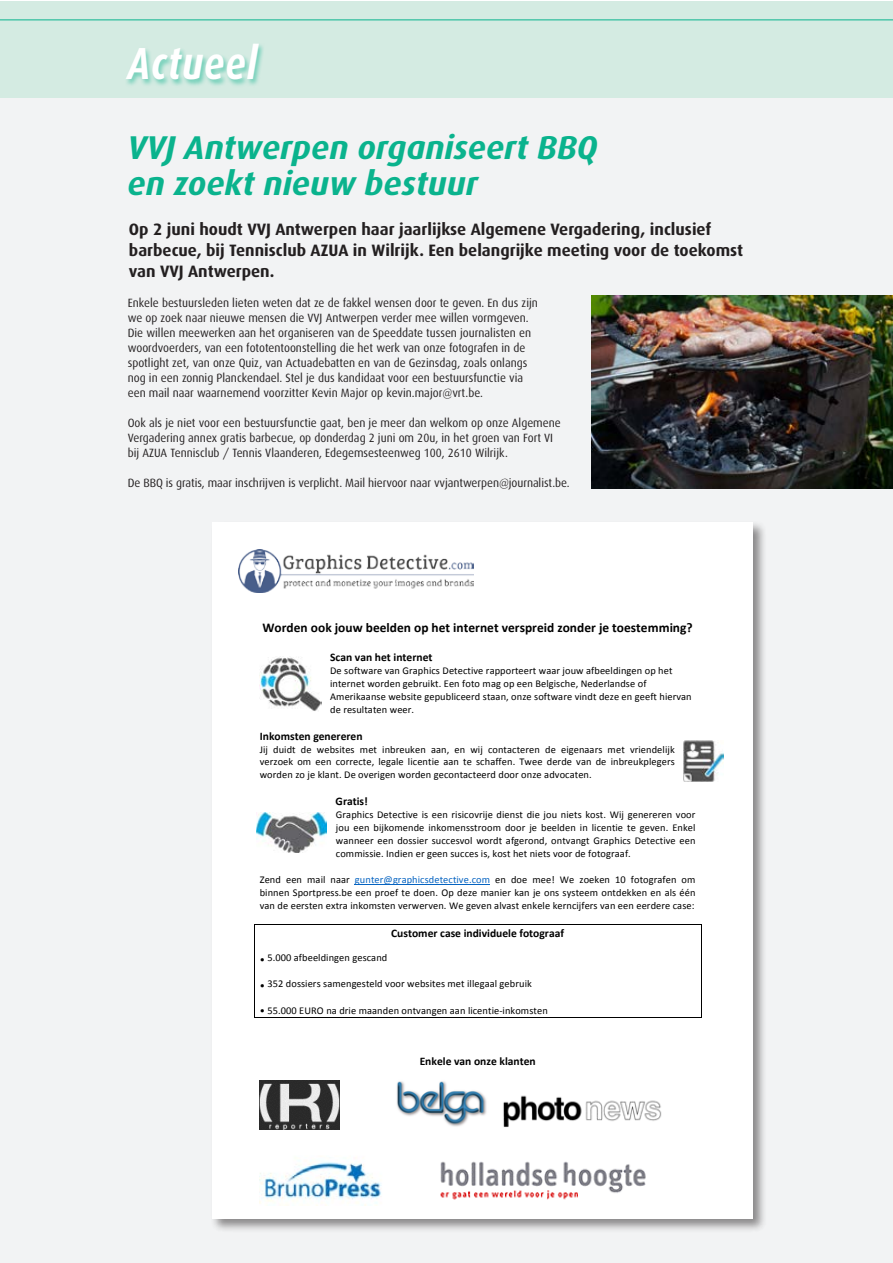
<style>
.page{position:relative;width:893px;height:1263px;background:#fff}
.page>*{position:absolute;margin:0;border:0;box-sizing:border-box;transform-origin:0 0}
.t1{font:italic 700 45px "Dax";letter-spacing:.025em;color:#fff;scale:.82 1}
.t2{font:italic 700 33px/36px "Dax";color:#0ab38d}
.t3{font:700 16.5px/21px "Dax";color:#231f20}
.t4{font:700 13.35px "Calibri";letter-spacing:.005em;color:#000}
.t5{font:12px/15px "Dax";color:#231f20;scale:.95 1}
.t6{font:700 11.55px "Calibri";color:#000}
.t7{font:10.35px/12.9px "Calibri";letter-spacing:.01em;color:#000;text-align:justify}
.s1{color:#0563c1}
</style>
<div class="page">
<div style="left:0;top:1px;width:892px;height:1262px;background:#f2f3f4"></div>
<div style="left:0;top:1px;width:892px;height:97px;background:#d4ebe2"></div>
<hr style="left:0;top:20px;width:892px;height:1px;background:#0ab38d">
<div style="left:124px;top:43px;width:142px;height:44px;background:#0ab38d;opacity:.5"></div>
<img style="left:591px;top:296px;width:301px;height:192px">
<div style="left:210px;top:520px;width:557px;height:713px;background:#231f20;opacity:.5"></div>
<div style="left:212px;top:522px;width:541px;height:696px;background:#fff"></div>
<img style="left:239px;top:549px;width:235px;height:43px">
<hr style="left:355px;top:884px;width:135px;height:1px;background:#0563c1">
<hr style="left:255px;top:924px;width:446px;height:1px;background:#000">
<hr style="left:255px;top:1017px;width:446px;height:1px;background:#000">
<svg style="left:254px;top:924px;width:1px;height:94px"></svg>
<svg style="left:701px;top:924px;width:1px;height:94px"></svg>
<img style="left:260px;top:1080px;width:79px;height:49px">
<img style="left:397px;top:1081px;width:90px;height:46px">
<img style="left:503px;top:1095px;width:159px;height:32px">
<img style="left:260px;top:1162px;width:122px;height:43px">
<img style="left:440px;top:1161px;width:206px;height:39px">
<img style="left:683px;top:740px;width:40px;height:41px">
<img style="left:260px;top:657px;width:62px;height:54px">
<img style="left:256px;top:812px;width:70px;height:40px">
<h1 class="t1" style="left:128px;top:38px;width:160px">Actueel</h1>
<h2 class="t2" style="left:128px;top:130px;width:472px">VVJ Antwerpen organiseert BBQ en zoekt nieuw bestuur</h2>
<h3 class="t3" style="left:129px;top:219px;width:616px">Op 2 juni houdt VVJ Antwerpen haar jaarlijkse Algemene Vergadering, inclusief barbecue, bij Tennisclub AZUA in Wilrijk. Een belangrijke meeting voor de toekomst van VVJ Antwerpen.</h3>
<p class="t5" style="left:128px;top:295px;width:433px">Enkele bestuursleden lieten weten dat ze de fakkel wensen door te geven. En dus zijn we op zoek naar nieuwe mensen die VVJ Antwerpen verder mee willen vormgeven.<br>Die willen meewerken aan het organiseren van de Speeddate tussen journalisten en woordvoerders, van een fototentoonstelling die het werk van onze fotografen in de spotlight zet, van onze Quiz, van Actuadebatten en van de Gezinsdag, zoals onlangs nog in een zonnig Planckendael. Stel je dus kandidaat voor een bestuursfunctie via een mail naar waarnemend voorzitter Kevin Major op kevin.major@vrt.be.</p>
<p class="t5" style="left:128px;top:415px;width:457px">Ook als je niet voor een bestuursfunctie gaat, ben je meer dan welkom op onze Algemene<br>Vergadering annex gratis barbecue, op donderdag 2 juni om 20u, in het groen van Fort VI bij AZUA Tennisclub / Tennis Vlaanderen, Edegemsesteenweg 100, 2610 Wilrijk.</p>
<p class="t5" style="left:128px;top:475px;width:467px">De BBQ is gratis, maar inschrijven is verplicht. Mail hiervoor naar vvjantwerpen@journalist.be.</p>
<p class="t4" style="left:262px;top:619px;width:432px">Worden ook jouw beelden op het internet verspreid zonder je toestemming?</p>
<p class="t6" style="left:330px;top:650px;width:104px">Scan van het internet</p>
<p class="t7" style="left:330px;top:664px;width:363px;text-align:left">De software van Graphics Detective rapporteert waar jouw afbeeldingen op het internet worden gebruikt. Een foto mag op een Belgische, Nederlandse of Amerikaanse website gepubliceerd staan, onze software vindt deze en geeft hiervan de resultaten weer.</p>
<p class="t6" style="left:260px;top:728px;width:104px">Inkomsten genereren</p>
<p class="t7" style="left:260px;top:742px;width:417px">Jij duidt de websites met inbreuken aan, en wij contacteren de eigenaars met vriendelijk verzoek om een correcte, legale licentie aan te schaffen. Twee derde van de inbreukplegers worden zo je klant. De overigen worden gecontacteerd door onze advocaten.</p>
<p class="t6" style="left:336px;top:794px;width:34px">Gratis!</p>
<p class="t7" style="left:336px;top:808px;width:361px">Graphics Detective is een risicovrije dienst die jou niets kost. Wij genereren voor jou een bijkomende inkomensstroom door je beelden in licentie te geven. Enkel wanneer een dossier succesvol wordt afgerond, ontvangt Graphics Detective een commissie. Indien er geen succes is, kost het niets voor de fotograaf.</p>
<p class="t7" style="left:260px;top:873px;width:437px">Zend een mail naar <span class="s1">gunter@graphicsdetective.com</span> en doe mee! We zoeken 10 fotografen om binnen Sportpress.be een proef te doen. Op deze manier kan je ons systeem ontdekken en als één van de eersten extra inkomsten verwerven. We geven alvast enkele kerncijfers van een eerdere case:</p>
<p class="t6" style="left:391px;top:926px;width:174px">Customer case individuele fotograaf</p>
<p class="t7" style="left:260px;top:951px;width:129px">• 5.000 afbeeldingen gescand</p>
<p class="t7" style="left:260px;top:977px;width:274px">• 352 dossiers samengesteld voor websites met illegaal gebruik</p>
<p class="t7" style="left:260px;top:1003px;width:290px">• 55.000 EURO na drie maanden ontvangen aan licentie--‐inkomsten</p>
<p class="t6" style="left:420px;top:1054px;width:118px">Enkele van onze klanten</p>
</div>
